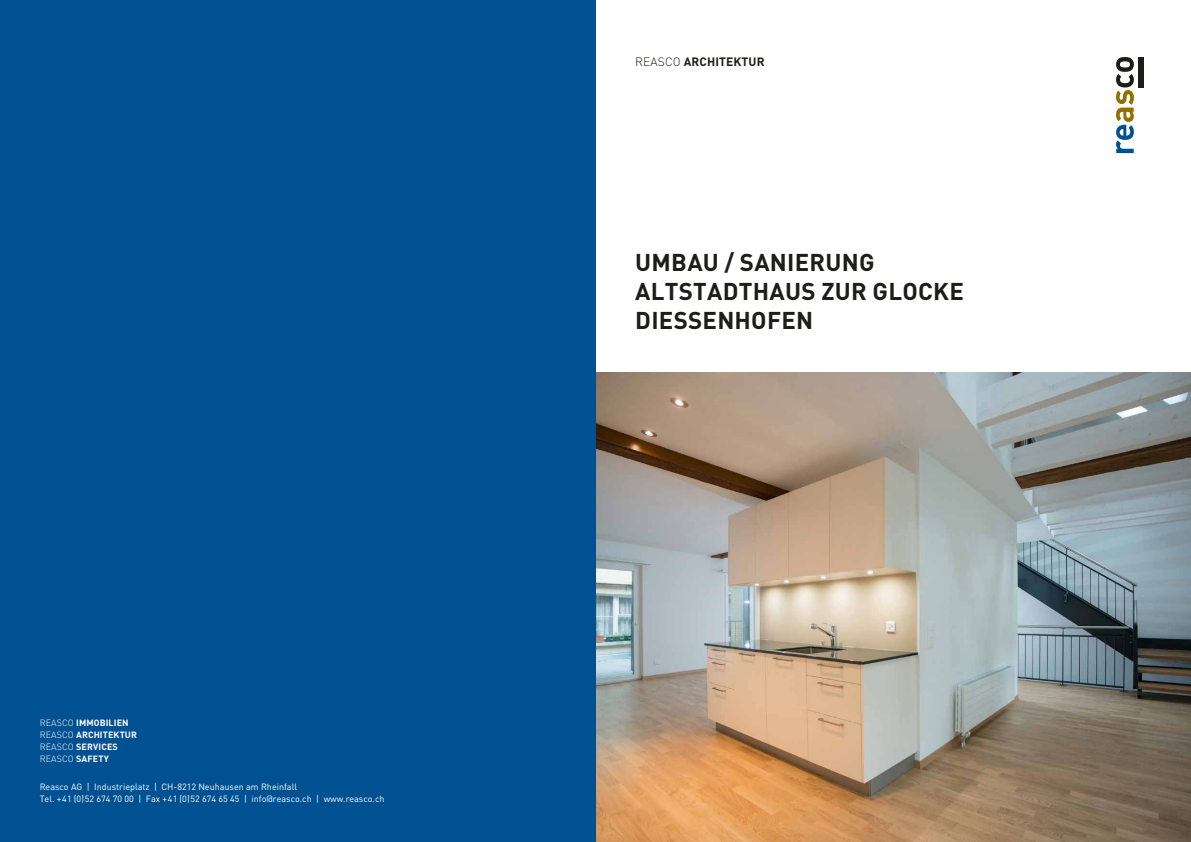
<style>
.page{position:relative;width:1191px;height:842px;background:#fff}
.page>*{position:absolute;margin:0;border:0;box-sizing:border-box;transform-origin:0 0}
.t1{font:700 24px/29px "DIN Pro";letter-spacing:.01em;color:#1d1d1b}
.t2{font:700 12px "DIN Pro";letter-spacing:.01em;color:#1d1d1b}
.t3{font:9px/12px "DIN Pro";color:#fff}
.t4{font:700 9px/12px "DIN Pro";letter-spacing:.01em;color:#fff}
.s1{font-weight:300}
</style>
<div class="page">
<img style="left:595px;top:372px;width:596px;height:470px">
<div style="left:0;top:0;width:595px;height:842px;background:#005192"></div>
<svg style="left:1116px;top:57px;width:17px;height:96px"></svg>
<div style="left:1137px;top:57px;width:6px;height:31px;background:#1d1d1b"></div>
<p class="t4" style="left:40px;top:716px;width:99px"><span class="s1">REASCO</span> IMMOBILIEN<br><span class="s1">REASCO</span> ARCHITEKTUR<br><span class="s1">REASCO</span> SERVICES<br><span class="s1">REASCO</span> SAFETY</p>
<p class="t3" style="left:40px;top:779px;width:346px">Reasco AG | Industrieplatz | CH-8212 Neuhausen am Rheinfall<br>Tel. +41 (0)52 674 70 00 | Fax +41 (0)52 674 65 45 | info@reasco.ch | www.reasco.ch</p>
<h2 class="t2" style="left:635px;top:52px;width:131px"><span class="s1">REASCO</span> ARCHITEKTUR</h2>
<h1 class="t1" style="left:635px;top:245px;width:330px">UMBAU / SANIERUNG<br>ALTSTADTHAUS ZUR GLOCKE<br>DIESSENHOFEN</h1>
</div>
